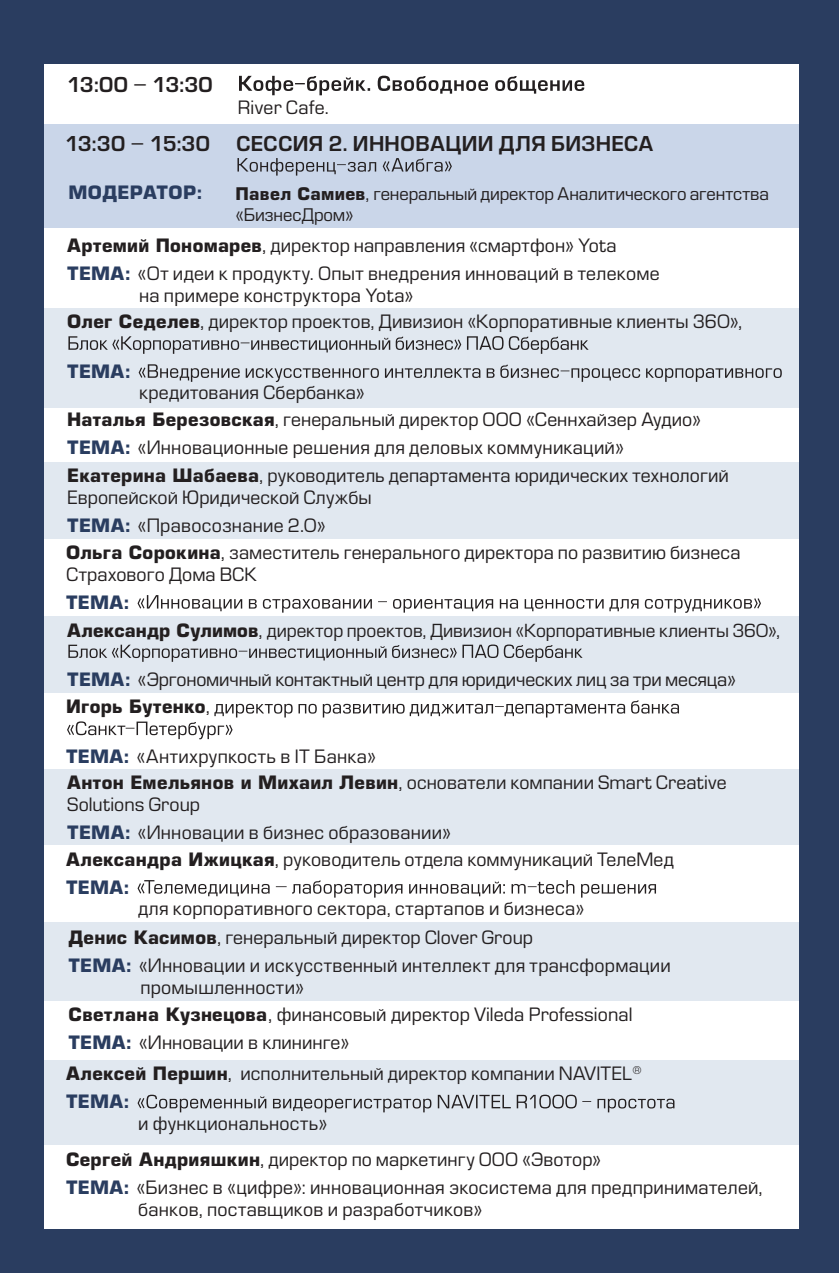
<style>
.page{position:relative;width:839px;height:1273px;background:#2a3d60}
.page>*{position:absolute;margin:0;border:0;box-sizing:border-box;transform-origin:0 0}
.t1{font:20px "Europe Demi";letter-spacing:.01em;color:#231f20}
.t2{font:18px/28px "Europe";letter-spacing:.01em;color:#231f20}
.t3{font:18px "Europe";letter-spacing:-.01em;color:#231f20}
.t4{font:700 18px "Europe";letter-spacing:.015em;color:#2a3d60}
.t5{font:700 18px "Europe";letter-spacing:.015em;color:#231f20}
.t6{font:17.6px "Europe";letter-spacing:-.005em;color:#231f20}
.t7{font:17px/20.4px "Europe";letter-spacing:-.01em;color:#231f20}
.t8{font:10.4px "Europe";color:#231f20}
.s1{font-weight:700}
.s2{font-weight:700;color:#2a3d60}
.s3{font-weight:700;font-size:18px}
.s4{font-size:18px}
.s5{font-weight:400}
</style>
<div class="page">
<div style="left:44px;top:65px;width:754px;height:1164px;background:#fff"></div>
<div style="left:44px;top:308px;width:754px;height:99px;background:#e1e8f0"></div>
<div style="left:44px;top:1060px;width:754px;height:84px;background:#e1e8f0"></div>
<div style="left:44px;top:616px;width:754px;height:77px;background:#e1e8f0"></div>
<div style="left:44px;top:462px;width:754px;height:77px;background:#e1e8f0"></div>
<div style="left:44px;top:769px;width:754px;height:76px;background:#e1e8f0"></div>
<svg style="left:68px;top:336px;width:520px;height:18px"></svg>
<svg style="left:139px;top:364px;width:643px;height:18px"></svg>
<svg style="left:67px;top:700px;width:612px;height:39px"></svg>
<svg style="left:137px;top:880px;width:519px;height:17px"></svg>
<div style="left:44px;top:922px;width:754px;height:78px;background:#e1e8f0"></div>
<svg style="left:137px;top:1094px;width:537px;height:18px"></svg>
<svg style="left:68px;top:644px;width:514px;height:18px"></svg>
<div style="left:44px;top:124px;width:754px;height:104px;background:#cad6e9"></div>
<svg style="left:239px;top:76px;width:345px;height:19px"></svg>
<svg style="left:237px;top:158px;width:215px;height:18px"></svg>
<svg style="left:137px;top:595px;width:624px;height:18px"></svg>
<p class="t1" style="left:67px;top:73px;width:147px">13:00 – 13:30</p>
<p class="t1" style="left:65px;top:131px;width:146px">13:30 – 15:30</p>
<p class="t4" style="left:68px;top:182px;width:136px">МОДЕРАТОР:</p>
<p class="t2" style="left:238px;top:93px;width:93px">River Cafe.</p>
<p class="t1" style="left:236px;top:131px;width:419px">СЕССИЯ 2. ИННОВАЦИИ ДЛЯ БИЗНЕСА</p>
<p class="t7" style="left:236px;top:184px;width:535px"><span class="s1">Павел Самиев</span>, генеральный директор Аналитического агентства «БизнесДром»</p>
<p class="t2" style="left:67px;top:231px;width:594px"><span class="s1">Артемий Пономарев</span>, директор направления «смартфон» Yota<br><span class="s2">ТЕМА:</span> «От идеи к продукту. Опыт внедрения инноваций в телекоме</p>
<p class="t2" style="left:67px;top:282px;width:676px;line-height:26.6px;text-indent:72px">на примере конструктора Yota»<br><span class="s1">Олег Седелев</span>, директор проектов, Дивизион «Корпоративные клиенты 360»,</p>
<p class="t4" style="left:67px;top:360px;width:65px">ТЕМА:</p>
<p class="t2" style="left:139px;top:379px;width:227px">кредитования Сбербанка»</p>
<p class="t2" style="left:67px;top:405px;width:635px"><span class="s1">Наталья Березовская</span>, генеральный директор ООО «Сеннхайзер Аудио»<br><span class="s2">ТЕМА:</span> «Инновационные решения для деловых коммуникаций»</p>
<p class="t2" style="left:67px;top:465px;width:663px;line-height:21.6px"><span class="s1">Екатерина Шабаева</span>, руководитель департамента юридических технологий<br>Европейской Юридической Службы</p>
<p class="t2" style="left:67px;top:511px;width:260px"><span class="s2">ТЕМА:</span> «Правосознание 2.0»</p>
<p class="t2" style="left:66px;top:542px;width:676px;line-height:21.6px"><span class="s1">Ольга Сорокина</span>, заместитель генерального директора по развитию бизнеса<br>Страхового Дома ВСК</p>
<p class="t4" style="left:66px;top:591px;width:65px">ТЕМА:</p>
<p class="t6" style="left:67px;top:620px;width:714px"><span class="s3">Александр Сулимов</span><span class="s4">,</span> директор проектов, Дивизион «Корпоративные клиенты 360»,</p>
<p class="t3" style="left:67px;top:669px;width:670px"><span class="s2">ТЕМА:</span> «Эргономичный контактный центр для юридических лиц за три месяца»</p>
<p class="t5" style="left:66px;top:696px;width:145px">Игорь Бутенко<span class="s5">,</span></p>
<p class="t2" style="left:66px;top:742px;width:311px"><span class="s2">ТЕМА:</span> «Антихрупкость в IT Банка»</p>
<p class="t2" style="left:67px;top:772px;width:661px;line-height:21.6px"><span class="s1">Антон Емельянов и Михаил Левин</span>, основатели компании Smart Creative<br>Solutions Group</p>
<p class="t2" style="left:67px;top:818px;width:386px"><span class="s2">ТЕМА:</span> «Инновации в бизнес образовании»</p>
<p class="t2" style="left:66px;top:845px;width:609px"><span class="s1">Александра Ижицкая</span>, руководитель отдела коммуникаций ТелеМед<br><span class="s2">ТЕМА:</span></p>
<p class="t2" style="left:68px;top:894px;width:604px;text-indent:70px">для корпоративного сектора, стартапов и бизнеса»<br><span class="s1">Денис Касимов</span>, генеральный директор Clover Group<br><span class="s2">ТЕМА:</span> «Инновации и искусственный интеллект для трансформации</p>
<p class="t2" style="left:68px;top:973px;width:565px;text-indent:72px">промышленности»<br><span class="s1">Светлана Кузнецова</span>, финансовый директор Vileda Professional<br><span class="s2">ТЕМА:</span> «Инновации в клининге»</p>
<p class="t2" style="left:228px;top:1060px;width:6px">,</p>
<p class="t8" style="left:632px;top:1064px;width:11px">®</p>
<p class="t2" style="left:66px;top:1060px;width:567px"><span class="s1">Алексей Першин</span> исполнительный директор компании NAVITEL</p>
<p class="t2" style="left:138px;top:1109px;width:191px">и функциональность»</p>
<p class="t4" style="left:66px;top:1091px;width:65px">ТЕМА:</p>
<p class="t2" style="left:66px;top:1145px;width:698px"><span class="s1">Сергей Андрияшкин</span>, директор по маркетингу ООО «Эвотор»<br><span class="s2">ТЕМА:</span> «Бизнес в «цифре»: инновационная экосистема для предпринимателей,</p>
<p class="t2" style="left:138px;top:1195px;width:346px">банков, поставщиков и разработчиков»</p>
</div>
